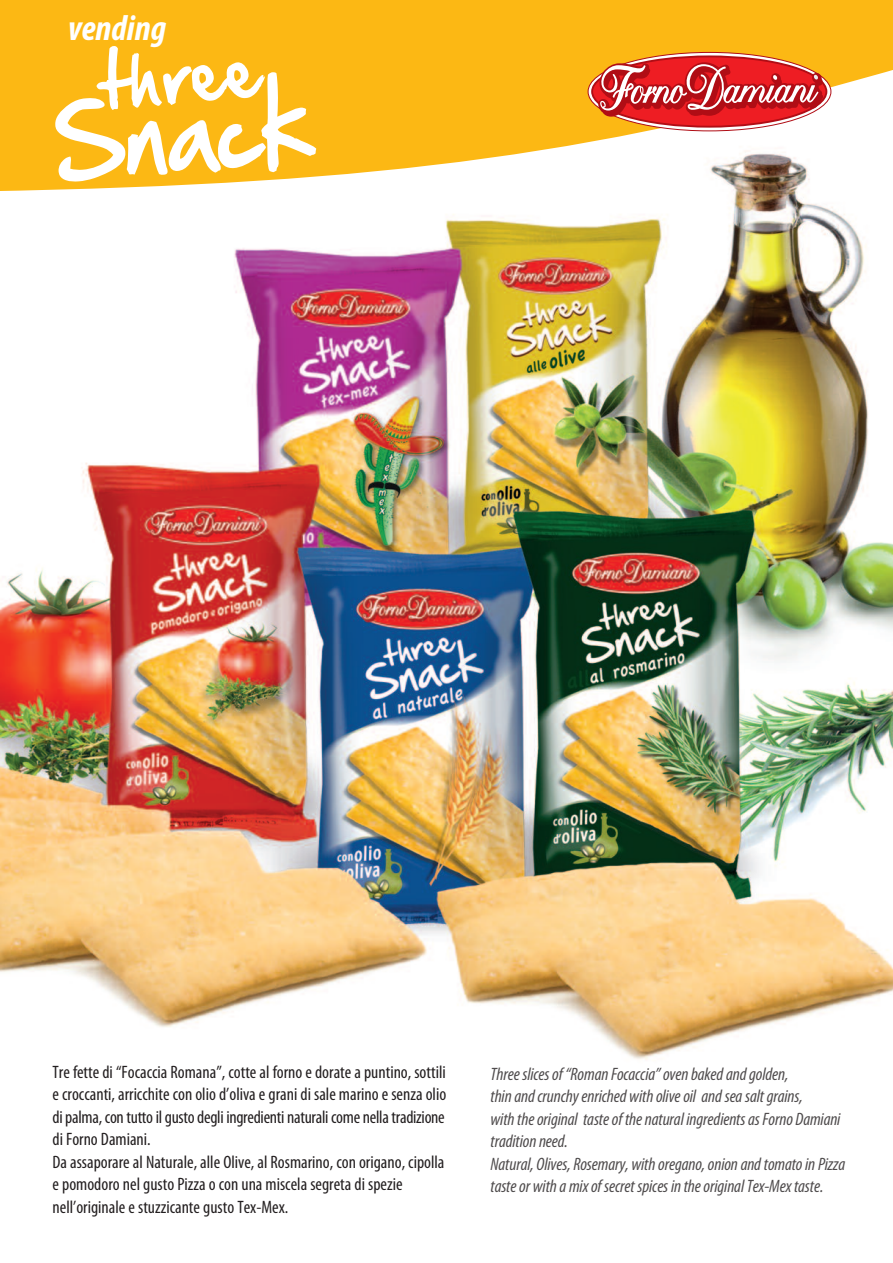
<style>
.page{position:relative;width:893px;height:1263px;background:#fff}
.page>*{position:absolute;margin:0;border:0;box-sizing:border-box;transform-origin:0 0}
.t1{font:italic 700 condensed 36px "Myriad Pro";color:#fff}
.t2{font:condensed 18px/22.5px "Myriad Pro";color:#231f20}
.t3{font:italic condensed 18px/22.5px "Myriad Pro";letter-spacing:-.01em;color:rgb(35 31 32/.8)}
</style>
<div class="page">
<img style="left:0;top:191px;width:893px;height:869px">
<svg style="left:0;top:0;width:893px;height:191px;fill:#fcb814"></svg>
<svg style="left:55px;top:46px;width:261px;height:135px"></svg>
<svg style="left:591px;top:55px;width:236px;height:73px;background:#dd584b"></svg>
<h1 class="t1" style="left:68px;top:15px;width:100px">vending</h1>
<p class="t2" style="left:53px;top:1062px;width:395px">Tre fette di “Focaccia Romana”, cotte al forno e dorate a puntino, sottili e croccanti, arricchite con olio d’oliva e grani di sale marino e senza olio di palma, con tutto il gusto degli ingredienti naturali come nella tradizione di Forno Damiani.<br>Da assaporare al Naturale, alle Olive, al Rosmarino, con origano, cipolla e pomodoro nel gusto Pizza o con una miscela segreta di spezie nell’originale e stuzzicante gusto Tex-Mex.</p>
<p class="t3" style="left:490px;top:1064px;width:356px">Threeslicesof “RomanFocaccia”ovenbakedandgolden, thinandcrunchyenriched witholiveoil andseasaltgrains, withtheoriginal tasteof thenatural ingredientsasForno Damiani traditionneed.<br>Natural, Olives,Rosemary, withoregano,onionandtomatoinPizza tasteor withamixof secret spices intheoriginalTex-Mextaste.</p>
</div>
